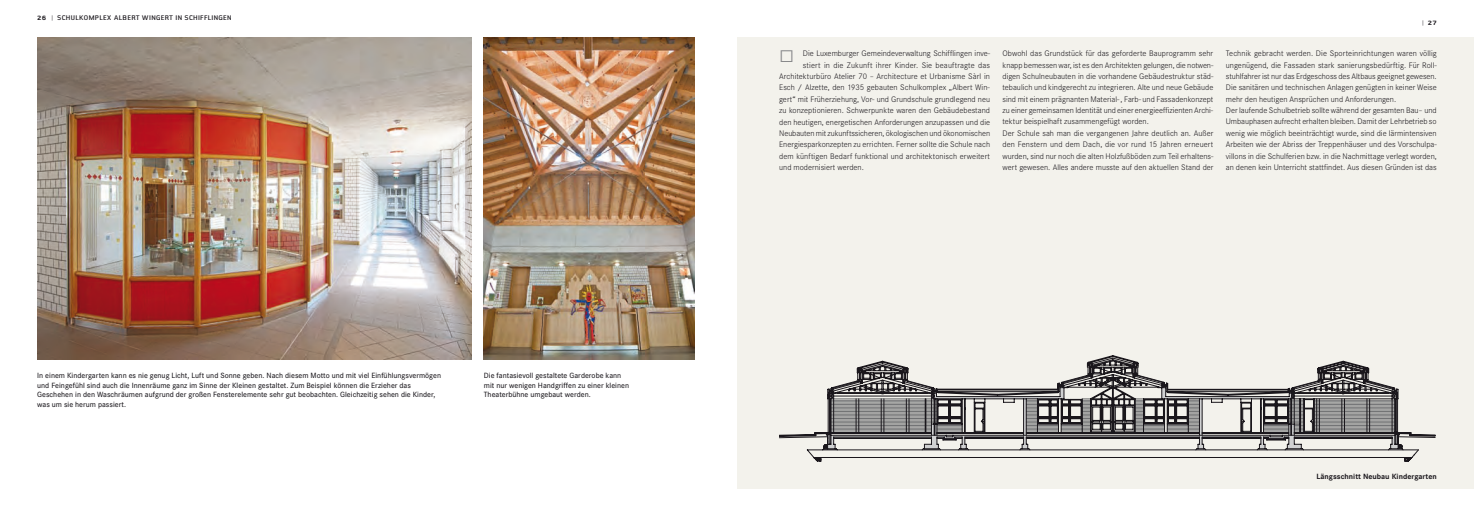
<style>
.page{position:relative;width:1474px;height:521px;background:#fff}
.page>*{position:absolute;margin:0;border:0;box-sizing:border-box;transform-origin:0 0}
.t1{font:300 8.4px/11.4px "Corporate S";color:#1a171c}
.t2{font:500 7.88px/9.6px "Corporate S";color:#1a171c}
.t3{font:700 7.88px "Corporate S";color:#1a171c}
.t4{font:700 7px "Nuri";letter-spacing:.04em;color:#1a171c}
.t5{font:900 7px "Nuri";color:#1a171c}
.s1{font-weight:900}
.s2{font-weight:300}
.s3{font-family:"The Sans Light Expert";font-weight:400;font-size:17.32px;color:#87888a}
</style>
<div class="page">
<div style="left:737px;top:37px;width:736px;height:452px;background:#f3f2ec"></div>
<svg style="left:779px;top:358px;width:656px;height:102px"></svg>
<svg style="left:829px;top:363px;width:567px;height:70px"></svg>
<img style="left:484px;top:37px;width:211px;height:323px">
<img style="left:37px;top:37px;width:434px;height:323px">
<p class="t4" style="left:37px;top:13px;width:195px"><span class="s1">26</span> <span class="s2">|</span> SCHULKOMPLEX ALBERT WINGERT IN SCHIFFLINGEN</p>
<p class="t2" style="left:37px;top:371px;width:405px">In einem Kindergarten kann es nie genug Licht, Luft und Sonne geben. Nach diesem Motto und mit viel Einfühlungsvermögen und Feingefühl sind auch die Innenräume ganz im Sinne der Kleinen gestaltet. Zum Beispiel können die Erzieher das Geschehen in den Waschräumen aufgrund der großen Fensterelemente sehr gut beobachten. Gleichzeitig sehen die Kinder, was um sie herum passiert.</p>
<p class="t2" style="left:484px;top:371px;width:147px">Die fantasievoll gestaltete Garderobe kann mit nur wenigen Handgriffen zu einer kleinen<br>Theaterbühne umgebaut werden.</p>
<p class="t1" style="left:779px;top:48px;width:212px"><span class="s3">ò</span> Die Luxemburger Gemeindeverwaltung Schifflingen inve-</p>
<p class="t1" style="left:803px;top:59px;width:188px">stiert in die Zukunft ihrer Kinder. Sie beauftragte das</p>
<p class="t1" style="left:779px;top:71px;width:212px">Architekturbüro Atelier 70 – Architecture et Urbanisme Sàrl in</p>
<p class="t1" style="left:779px;top:82px;width:212px">Esch / Alzette, den 1935 gebauten Schulkomplex „Albert Win-</p>
<p class="t1" style="left:779px;top:93px;width:212px">gert“ mit Früherziehung, Vor- und Grundschule grundlegend neu</p>
<p class="t1" style="left:779px;top:105px;width:212px">zu konzeptionieren. Schwerpunkte waren den Gebäudebestand</p>
<p class="t1" style="left:779px;top:116px;width:212px">den heutigen, energetischen Anforderungen anzupassen und die</p>
<p class="t1" style="left:779px;top:127px;width:212px">Neubauten mit zukunftssicheren, ökologischen und ökonomischen</p>
<p class="t1" style="left:779px;top:139px;width:212px">Energiesparkonzepten zu errichten. Ferner sollte die Schule nach</p>
<p class="t1" style="left:779px;top:150px;width:212px">dem künftigen Bedarf funktional und architektonisch erweitert</p>
<p class="t1" style="left:779px;top:162px;width:86px">und modernisiert werden.</p>
<p class="t5" style="left:1421px;top:18px;width:17px"><span class="s2">|</span> 27</p>
<p class="t1" style="left:1002px;top:48px;width:212px">Obwohl das Grundstück für das geforderte Bauprogramm sehr knapp bemessen war, ist es den Architekten gelungen, die notwen&shy;digen Schulneubauten in die vorhandene Gebäudestruktur städ&shy;tebaulich und kindgerecht zu integrieren. Alte und neue Gebäude sind mit einem prägnanten Material-, Farb- und Fassadenkonzept zu einer gemeinsamen Identität und einer energieeffizienten Archi&shy;tektur beispielhaft zusammengefügt worden.<br>Der Schule sah man die vergangenen Jahre deutlich an. Außer den Fenstern und dem Dach, die vor rund 15 Jahren erneuert wurden, sind nur noch die alten Holzfußböden zum Teil erhaltens&shy;wert gewesen. Alles andere musste auf den aktuellen Stand der</p>
<p class="t1" style="left:1225px;top:48px;width:212px">Technik gebracht werden. Die Sporteinrichtungen waren völlig ungenügend, die Fassaden stark sanierungsbedürftig. Für Roll&shy;stuhlfahrer ist nur das Erdgeschoss des Altbaus geeignet gewesen.<br>Die sanitären und technischen Anlagen genügten in keiner Weise mehr den heutigen Ansprüchen und Anforderungen.<br>Der laufende Schulbetrieb sollte während der gesamten Bau– und Umbauphasen aufrecht erhalten bleiben. Damit der Lehrbetrieb so wenig wie möglich beeinträchtigt wurde, sind die lärmintensiven Arbeiten wie der Abriss der Treppenhäuser und des Vorschulpa&shy;villons in die Schulferien bzw. in die Nachmittage verlegt worden, an denen kein Unterricht stattfindet. Aus diesen Gründen ist das</p>
<p class="t3" style="left:1316px;top:472px;width:122px">Längsschnitt Neubau Kindergarten</p>
</div>
